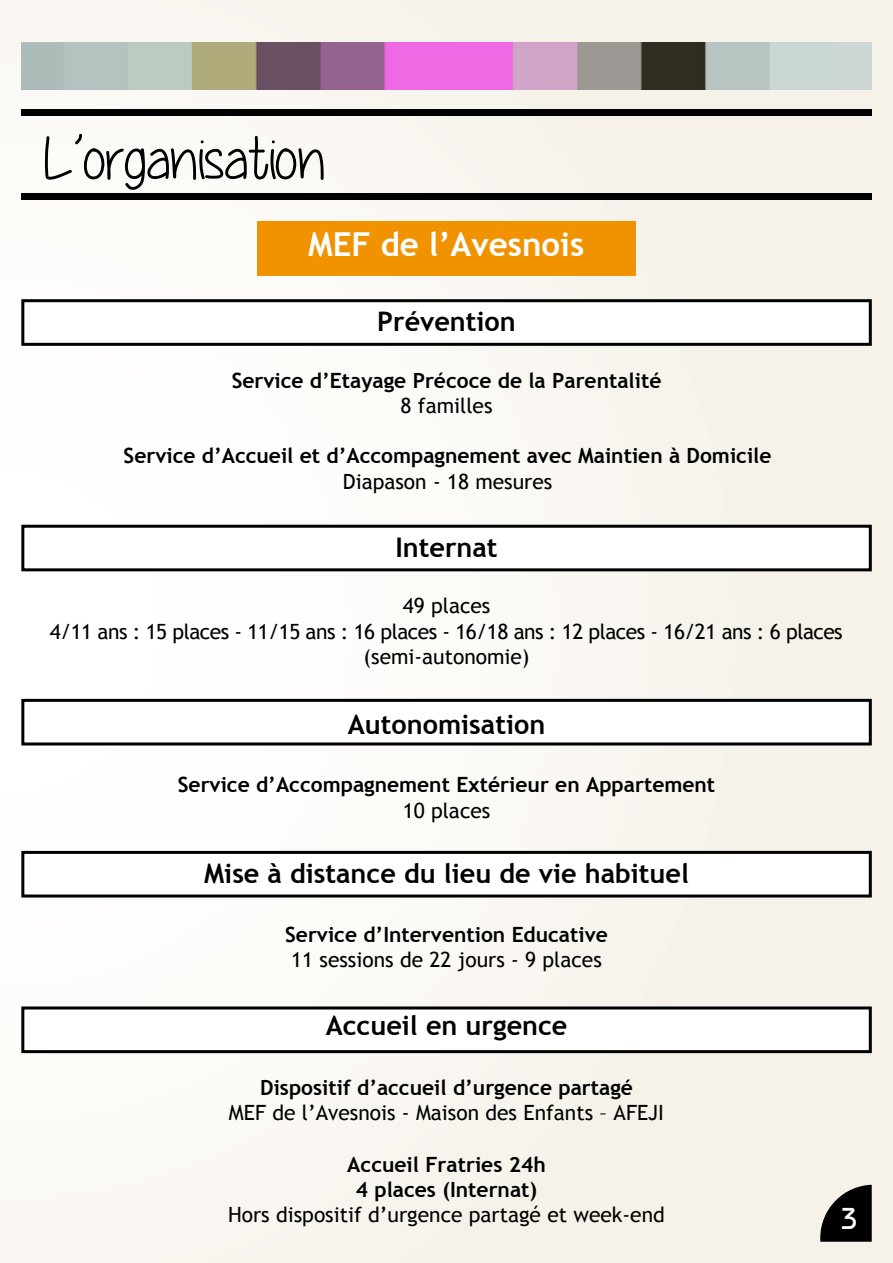
<style>
.page{position:relative;width:893px;height:1263px;background:#fff}
.page>*{position:absolute;margin:0;border:0;box-sizing:border-box;transform-origin:0 0}
.t1{font:60px "Yummy Cupcakes";color:#000}
.t2{font:700 33px "Trebuchet MS";color:#fff}
.t3{font:500 30px "Bordeaux";color:#fff}
.t4{font:700 27px "Trebuchet MS";color:#000}
.t5{font:700 21px/25.2px "Trebuchet MS";color:#000;text-align:center}
.t6{font:21px "Trebuchet MS";color:#000}
.t7{font:21px/25.2px "Trebuchet MS";letter-spacing:-.025em;color:#000;text-align:center}
</style>
<div class="page">
<img style="left:0;top:0;width:893px;height:1263px">
<svg style="left:820px;top:1185px;width:52px;height:57px;background:#353432"></svg>
<div style="left:21px;top:109px;width:851px;height:7px;background:#000"></div>
<div style="left:21px;top:193px;width:851px;height:7px;background:#000"></div>
<div style="left:21px;top:525px;width:851px;height:46px;background:#fff;border:3px solid #000"></div>
<div style="left:21px;top:699px;width:851px;height:46px;background:#fff;border:3px solid #000"></div>
<div style="left:21px;top:1006px;width:851px;height:47px;background:#fff;border:3px solid #000"></div>
<div style="left:21px;top:851px;width:851px;height:46px;background:#fff;border:3px solid #000"></div>
<div style="left:21px;top:299px;width:851px;height:47px;background:#fff;border:3px solid #000"></div>
<div style="left:257px;top:221px;width:379px;height:54px;background:#f19200"></div>
<img style="left:21px;top:43px;width:851px;height:47px">
<h1 class="t1" style="left:43px;top:125px;width:284px">L’organisation</h1>
<h2 class="t2" style="left:308px;top:224px;width:278px">MEF de l’Avesnois</h2>
<p class="t4" style="left:377px;top:305px;width:140px">Prévention</p>
<p class="t5" style="left:232px;top:368px;width:431px">Service d’Etayage Précoce de la Parentalité</p>
<p class="t6" style="left:401px;top:394px;width:93px">8 familles</p>
<p class="t5" style="left:124px;top:443px;width:649px">Service d’Accueil et d’Accompagnement avec Maintien à Domicile</p>
<p class="t6" style="left:343px;top:469px;width:211px">Diapason - 18 mesures</p>
<p class="t4" style="left:395px;top:530px;width:104px">Internat</p>
<p class="t7" style="left:50px;top:594px;width:794px">49 places<br>4/11 ans : 15 places - 11/15 ans : 16 places - 16/18 ans : 12 places - 16/21 ans : 6 places (semi-autonomie)</p>
<p class="t4" style="left:348px;top:707px;width:199px">Autonomisation</p>
<p class="t5" style="left:178px;top:772px;width:539px">Service d’Accompagnement Extérieur en Appartement</p>
<p class="t6" style="left:403px;top:798px;width:89px">10 places</p>
<p class="t4" style="left:204px;top:856px;width:486px">Mise à distance du lieu de vie habituel</p>
<p class="t5" style="left:285px;top:922px;width:324px">Service d’Intervention Educative</p>
<p class="t6" style="left:291px;top:947px;width:312px">11 sessions de 22 jours - 9 places</p>
<p class="t4" style="left:326px;top:1008px;width:243px">Accueil en urgence</p>
<p class="t5" style="left:260px;top:1075px;width:374px">Dispositif d’accueil d’urgence partagé</p>
<p class="t6" style="left:229px;top:1100px;width:437px">MEF de l’Avesnois - Maison des Enfants – AFEJI</p>
<p class="t5" style="left:347px;top:1152px;width:200px">Accueil Fratries 24h<br>4 places (Internat)</p>
<p class="t6" style="left:228px;top:1203px;width:438px">Hors dispositif d’urgence partagé et week-end</p>
<h3 class="t3" style="left:841px;top:1202px;width:18px">3</h3>
</div>
